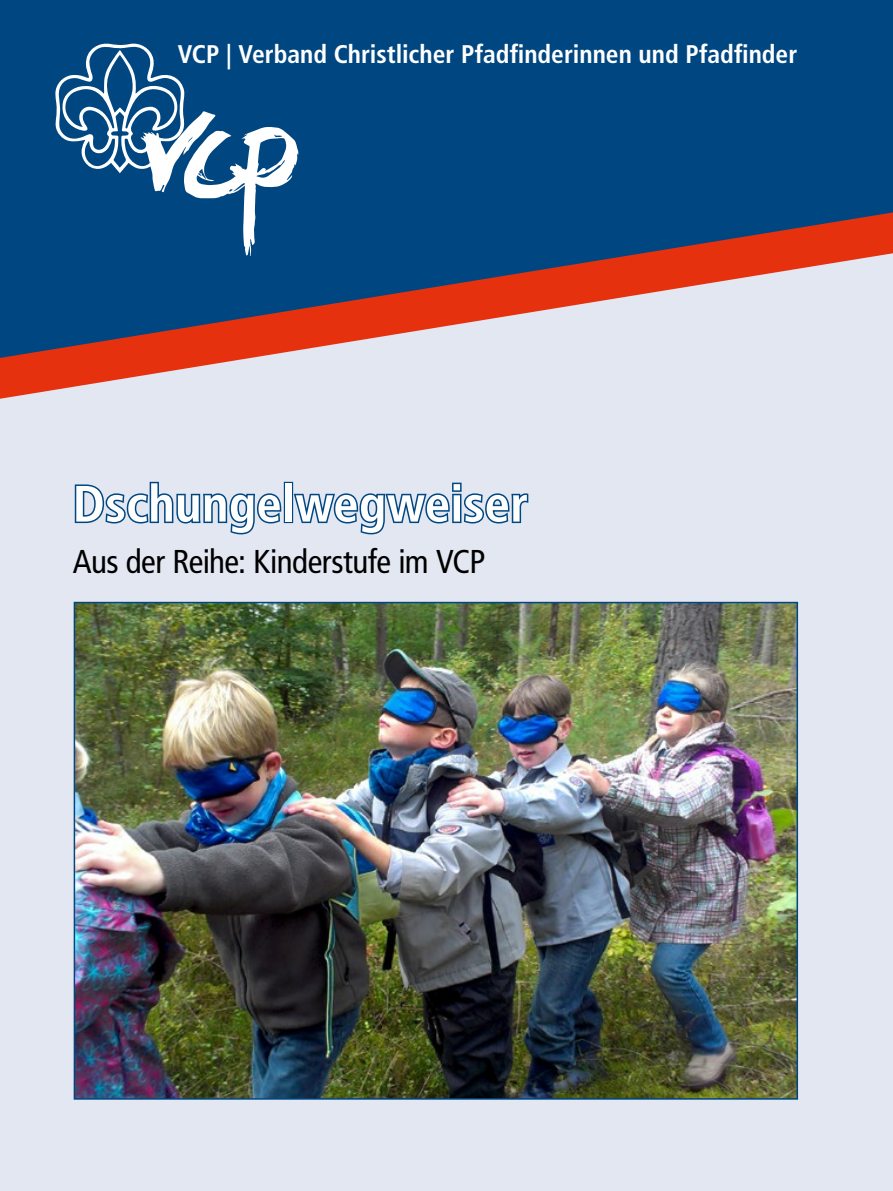
<style>
.page{position:relative;width:893px;height:1191px;background:#fff}
.page>*{position:absolute;margin:0;border:0;box-sizing:border-box;transform-origin:0 0}
.t1{font:700 condensed 51px "Frutiger LT Std";letter-spacing:.005em;color:#fff}
.t2{font:condensed 33px "Frutiger LT Std";letter-spacing:-.015em;color:#000}
.t3{font:700 condensed 25.5px "Frutiger LT Std";color:#fff}
</style>
<div class="page">
<div style="left:0;top:562px;width:893px;height:629px;background:#e3e7f2"></div>
<div style="left:25px;top:0;width:868px;height:197px;background:#004782"></div>
<svg style="left:55px;top:43px;width:243px;height:154px"></svg>
<div style="left:0;top:551px;width:893px;height:11px;background:#e3e7f2"></div>
<div style="left:0;top:0;width:25px;height:197px;background:#004782"></div>
<svg style="left:0;top:197px;width:893px;height:354px;background:#a5a6b9"></svg>
<img style="left:77px;top:605px;width:718px;height:491px">
<div style="left:74px;top:602px;width:724px;height:497px;border:2px solid #004782"></div>
<p class="t3" style="left:178px;top:39px;width:621px">VCP | Verband Christlicher Pfadfinderinnen und Pfadfinder</p>
<h1 class="t1" style="left:73px;top:473px;width:457px">Dschungelwegweiser</h1>
<p class="t2" style="left:73px;top:542px;width:414px">Aus der Reihe: Kinderstufe im VCP</p>
</div>
